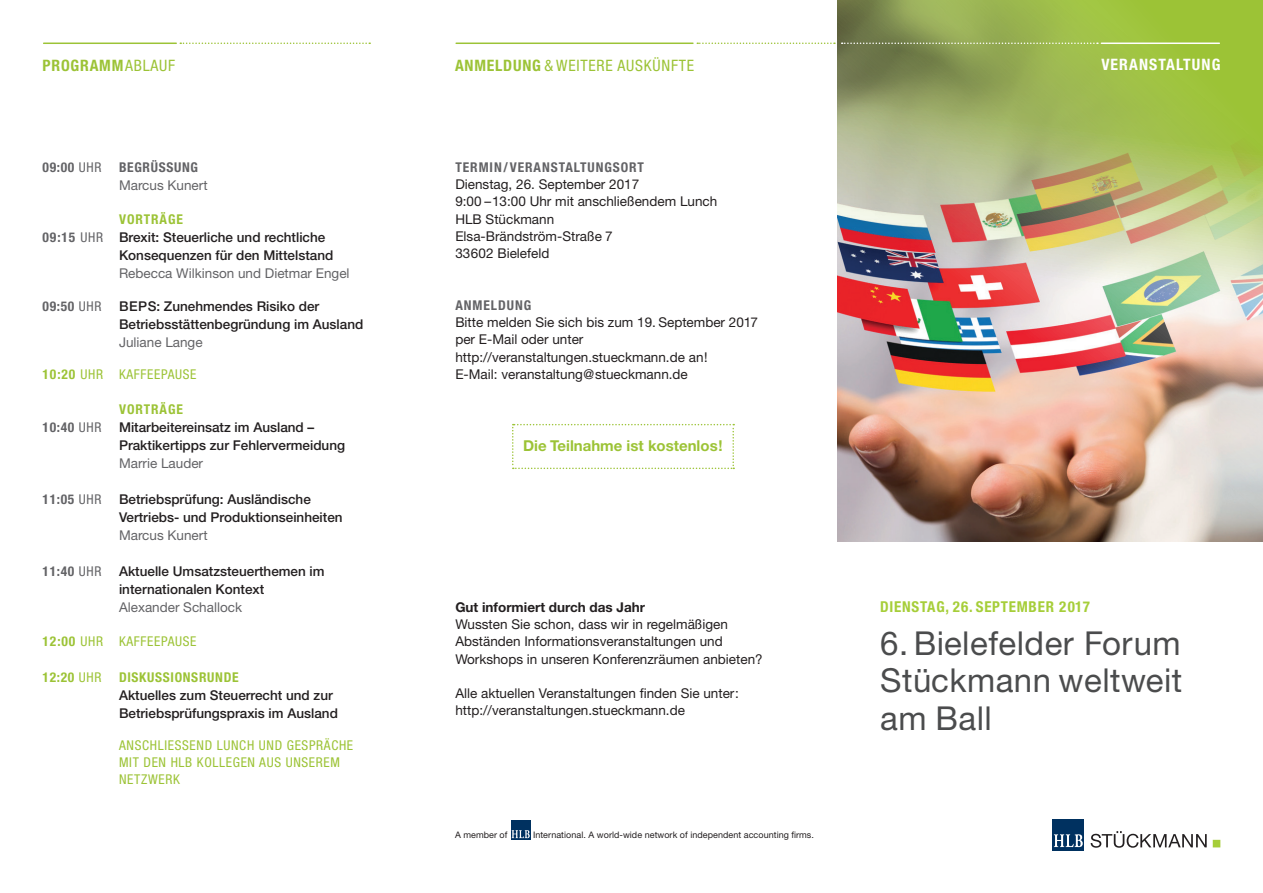
<style>
.page{position:relative;width:1263px;height:893px;background:#fff}
.page>*{position:absolute;margin:0;border:0;box-sizing:border-box;transform-origin:0 0}
.t1{font:33px/37.5px "Helvetica Neue LT";letter-spacing:.015em;color:#4b4c4d;text-align:justify}
.t2{font:condensed 15.75px "Helvetica Neue LT";letter-spacing:.05em;color:#9cc336}
.t3{font:700 condensed 15.75px "Helvetica Neue LT";letter-spacing:.05em;color:#9cc336}
.t4{font:700 condensed 15.75px "Helvetica Neue LT";letter-spacing:.07em;color:#fff}
.t5{font:700 15px "Helvetica Neue LT";color:#9cc336}
.t6{font:700 condensed 15px "Helvetica Neue LT";letter-spacing:.05em;color:#a6ce39}
.t7{font:13.5px/17.2px "Helvetica Neue LT";color:#231f20}
.t8{font:500 13.5px/18px "Helvetica Neue LT";color:#231f20}
.t9{font:condensed 13.5px/17.2px "Helvetica Neue LT";letter-spacing:.05em;color:#9cc336}
.t10{font:13.5px "Helvetica Neue LT";color:#636366}
.t11{font:700 condensed 13.5px "Helvetica Neue LT";letter-spacing:.07em;color:#636366}
.t12{font:700 13.5px "Helvetica Neue LT";color:#231f20}
.t13{font:700 condensed 13.5px "Helvetica Neue LT";letter-spacing:.05em;color:#9cc336}
.t14{font:700 condensed 13.5px "Helvetica Neue LT";letter-spacing:.07em;color:#9cc336}
.t15{font:700 condensed 13.5px "Helvetica Neue LT";letter-spacing:.05em;color:#636366}
.t16{font:9px "Helvetica Neue LT";letter-spacing:.005em;color:#231f20}
.s1{font-weight:400}
.s2{font-weight:700;font-stretch:condensed;color:#636366}
.s3{font-weight:400;font-stretch:condensed;color:#636366}
.s4{font-weight:700;font-stretch:condensed;color:#fff}
.s5{font-weight:700}
</style>
<div class="page">
<div style="left:511px;top:821px;width:19px;height:19px;background:#003160"></div>
<svg style="left:512px;top:830px;width:18px;height:8px"></svg>
<img style="left:838px;top:0;width:425px;height:541px">
<svg style="left:180px;top:43px;width:190px;height:1px"></svg>
<hr style="left:44px;top:43px;width:132px;height:1px;background:#9cc336">
<svg style="left:697px;top:43px;width:138px;height:1px"></svg>
<hr style="left:456px;top:43px;width:237px;height:1px;background:#9cc336">
<svg style="left:512px;top:424px;width:222px;height:45px"></svg>
<svg style="left:1091px;top:831px;width:116px;height:17px"></svg>
<svg style="left:1213px;top:840px;width:7px;height:7px"></svg>
<div style="left:1052px;top:819px;width:32px;height:31px;background:#003160"></div>
<svg style="left:1054px;top:834px;width:29px;height:13px"></svg>
<hr style="left:1101px;top:43px;width:118px;height:1px;background:#fff">
<svg style="left:842px;top:43px;width:256px;height:1px"></svg>
<p class="t3" style="left:43px;top:56px;width:134px">PROGRAMM<span class="s1">ABLAUF</span></p>
<p class="t11" style="left:43px;top:159px;width:61px">09:00 <span class="s1">UHR</span></p>
<p class="t15" style="left:119px;top:159px;width:80px">BEGRÜSSUNG</p>
<p class="t10" style="left:119px;top:177px;width:90px">Marcus Kunert</p>
<p class="t14" style="left:119px;top:211px;width:65px">VORTRÄGE</p>
<p class="t8" style="left:43px;top:228px;width:284px"><span class="s2">09:15</span> <span class="s3">UHR</span> <span class="s4">3</span> Brexit: Steuerliche und rechtliche</p>
<p class="t8" style="left:119px;top:246px;width:216px">Konsequenzen für den Mittelstand</p>
<p class="t10" style="left:119px;top:265px;width:232px">Rebecca Wilkinson und Dietmar Engel</p>
<p class="t11" style="left:43px;top:298px;width:61px">09:50 <span class="s1">UHR</span></p>
<p class="t8" style="left:119px;top:297px;width:246px">BEPS: Zunehmendes Risiko der<br>Betriebsstättenbegründung im Ausland</p>
<p class="t10" style="left:119px;top:334px;width:85px">Juliane Lange</p>
<p class="t9" style="left:43px;top:365px;width:156px"><span class="s5">10:20</span> UHR KAFFEEPAUSE</p>
<p class="t14" style="left:119px;top:401px;width:65px">VORTRÄGE</p>
<p class="t8" style="left:43px;top:418px;width:273px"><span class="s2">10:40</span> <span class="s3">UHR</span> <span class="s4">6:</span> Mitarbeitereinsatz im Ausland –</p>
<p class="t8" style="left:119px;top:436px;width:228px">Praktikertipps zur Fehlervermeidung</p>
<p class="t10" style="left:119px;top:455px;width:86px">Marrie Lauder</p>
<p class="t11" style="left:43px;top:491px;width:61px">11:05 <span class="s1">UHR</span></p>
<p class="t8" style="left:119px;top:490px;width:225px">Betriebsprüfung: Ausländische<br>Vertriebs- und Produktionseinheiten</p>
<p class="t10" style="left:119px;top:527px;width:90px">Marcus Kunert</p>
<p class="t11" style="left:43px;top:563px;width:61px">11:40 <span class="s1">UHR</span></p>
<p class="t8" style="left:119px;top:562px;width:207px">Aktuelle Umsatzsteuerthemen im internationalen Kontext</p>
<p class="t10" style="left:119px;top:599px;width:124px">Alexander Schallock</p>
<p class="t9" style="left:43px;top:633px;width:156px"><span class="s5">12:00</span> UHR KAFFEEPAUSE</p>
<p class="t13" style="left:43px;top:668px;width:61px">12:20 <span class="s1">UHR</span></p>
<p class="t13" style="left:119px;top:668px;width:121px">DISKUSSIONSRUNDE</p>
<p class="t8" style="left:119px;top:686px;width:220px">Aktuelles zum Steuerrecht und zur<br>Betriebsprüfungspraxis im Ausland</p>
<p class="t9" style="left:119px;top:736px;width:236px">ANSCHLIESSEND LUNCH UND GESPRÄCHE<br>MIT DEN HLB KOLLEGEN AUS UNSEREM<br>NETZWERK</p>
<p class="t2" style="left:455px;top:56px;width:241px"><span class="s5">ANMELDUNG</span> &amp; WEITERE AUSKÜNFTE</p>
<p class="t11" style="left:455px;top:159px;width:190px">TERMIN/VERANSTALTUNGSORT</p>
<p class="t7" style="left:455px;top:176px;width:263px">Dienstag, 26. September 2017<br>9:00 – 13:00 Uhr mit anschließendem Lunch<br>HLB Stückmann<br>Elsa-Brändström-Straße 7<br>33602 Bielefeld</p>
<p class="t11" style="left:455px;top:297px;width:77px">ANMELDUNG</p>
<p class="t7" style="left:455px;top:314px;width:304px">Bitte melden Sie sich bis zum 19. September 2017 per E-Mail oder unter http://veranstaltungen.stueckmann.de an!<br>E-Mail: veranstaltung@stueckmann.de</p>
<p class="t5" style="left:523px;top:437px;width:201px">Die Teilnahme ist kostenlos!</p>
<p class="t12" style="left:455px;top:599px;width:191px">Gut informiert durch das Jahr</p>
<p class="t7" style="left:455px;top:615px;width:309px">Wussten Sie schon, dass wir in regelmäßigen<br>Abständen Informationsveranstaltungen und<br>Workshops in unseren Konferenzräumen anbieten?</p>
<p class="t7" style="left:455px;top:684px;width:285px">Alle aktuellen Veranstaltungen finden Sie unter: http://veranstaltungen.stueckmann.de</p>
<p class="t16" style="left:455px;top:830px;width:54px">A member of</p>
<p class="t16" style="left:533px;top:830px;width:282px">International. A world-wide network of independent accounting firms.</p>
<p class="t4" style="left:1101px;top:55px;width:121px">VERANSTALTUNG</p>
<p class="t6" style="left:880px;top:597px;width:211px">DIENSTAG, 26. SEPTEMBER 2017</p>
<h1 class="t1" style="left:880px;top:624px;width:304px">6. Bielefelder Forum Stückmann weltweit am Ball</h1>
</div>
